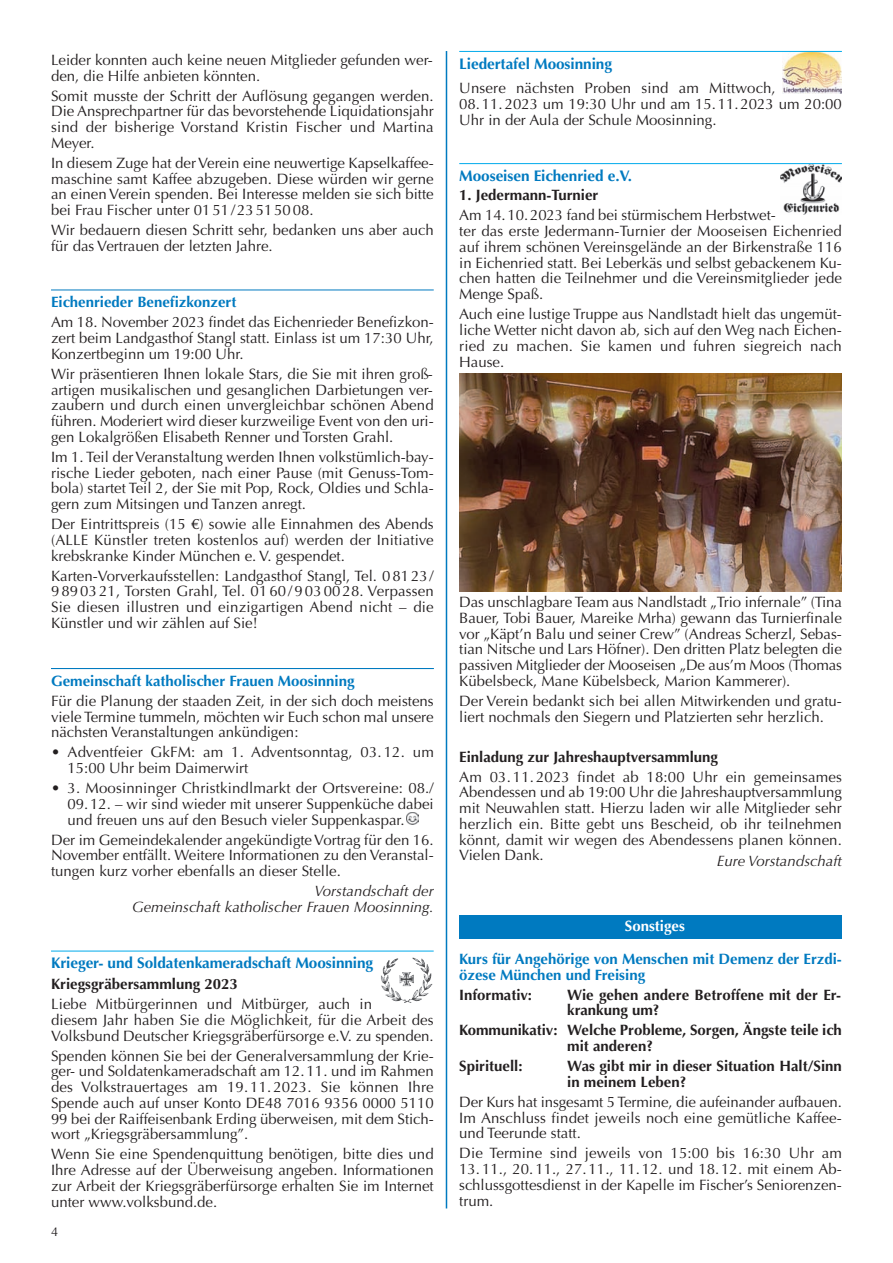
<style>
.page{position:relative;width:893px;height:1263px;background:#fff}
.page>*{position:absolute;margin:0;border:0;box-sizing:border-box;transform-origin:0 0}
.t1{font:700 15.3px "Optima";letter-spacing:-.005em;color:#007ac0}
.t2{font:15px/15.8px "Optima";color:#231f20;text-align:justify}
.t3{font:700 15px/15.8px "Optima";color:#231f20}
.t4{font:700 15px/15.8px "Optima";color:#007ac0}
.t5{font:italic 15px/15.8px "Optima";color:#231f20;text-align:right}
.t6{font:700 15px "Optima";color:#fff}
.t7{font:12.75px "Optima";color:#231f20}
</style>
<div class="page">
<hr style="left:446px;top:51px;width:1px;height:1157px;background:#007ac0">
<hr style="left:51px;top:290px;width:383px;height:1px;background:#007ac0">
<hr style="left:51px;top:668px;width:383px;height:1px;background:#007ac0">
<svg style="left:406px;top:813px;width:12px;height:12px"></svg>
<img style="left:381px;top:958px;width:51px;height:45px">
<hr style="left:51px;top:951px;width:383px;height:1px;background:#00aaeb">
<img style="left:782px;top:52px;width:60px;height:41px">
<hr style="left:459px;top:51px;width:383px;height:1px;background:#00aaeb">
<img style="left:781px;top:165px;width:61px;height:49px">
<hr style="left:459px;top:163px;width:383px;height:1px;background:#00aaeb">
<div style="left:459px;top:915px;width:383px;height:23px;background:#007ac0"></div>
<img style="left:459px;top:374px;width:383px;height:217px">
<p class="t2" style="left:51px;top:53px;width:383px">Leider konnten auch keine neuen Mitglieder gefunden wer&shy;den, die Hilfe anbieten könnten.</p>
<p class="t2" style="left:51px;top:89px;width:384px">Somit musste der Schritt der Auflösung gegangen werden.<br>Die Ansprechpartner für das be vorstehende Liquidationsjahr sind der bisherige Vorstand Kristin Fischer und Martina Meyer.</p>
<p class="t2" style="left:51px;top:156px;width:384px">In diesem Zuge hat der Verein eine neuwertige Kapselkaffee&shy;maschine samt Kaffee abzuge ben. Diese würden wir gerne an einen Verein spenden. Bei Interesse melden sie sich bitte bei Frau Fischer unter 01 51 / 23 51 50 08.</p>
<p class="t2" style="left:51px;top:224px;width:384px">Wir bedauern diesen Schritt sehr, bedanken uns aber auch für das Vertrauen der letzten Jahre.</p>
<p class="t4" style="left:51px;top:296px;width:187px">Eichenrieder Benefizkonzert</p>
<p class="t2" style="left:51px;top:316px;width:384px">Am 18. November 2023 findet das Eichenrieder Benefizkon&shy;zert beim Landgasthof Stangl statt. Einlass ist um 17:30 Uhr, Konzertbeginn um 19:00 Uhr.</p>
<p class="t2" style="left:51px;top:367px;width:384px">Wir präsentieren Ihnen lokale Stars, die Sie mit ihren groß&shy;artigen musikalischen und gesang lichen Darbietungen ver&shy;zaubern und durch einen unvergleichbar schönen Abend führen. Mo deriert wird dieser kurzweilige Event von den uri&shy;gen Lokalgrößen Elisabeth Renner und Torsten Grahl.</p>
<p class="t2" style="left:51px;top:450px;width:384px">Im 1. Teil der Veranstaltung werden Ihnen volkstümlich-bay&shy;rische Lieder geboten, nach einer Pause (mit Genuss-Tom&shy;bola) startet Teil 2, der Sie mit Pop, Rock, Oldies und Schla&shy;gern zum Mitsingen und Tanzen anregt.</p>
<p class="t2" style="left:51px;top:518px;width:384px">Der Eintrittspreis (15 €) sowie alle Einnahmen des Abends (ALLE Künstler treten kostenlos auf) werden der Initiative krebskranke Kinder München e. V. gespendet.</p>
<p class="t2" style="left:51px;top:569px;width:384px">Karten-Vorverkaufsstellen: Landgasthof Stangl, Tel. 08123/ 9890321, Torsten Grahl, Tel. 0160/ 9030028. Verpassen Sie diesen illustren und einzigartigen Abend nicht – die Künstler und wir zählen auf Sie!</p>
<p class="t4" style="left:51px;top:674px;width:305px">Gemeinschaft katholischer Frauen Moosinning</p>
<p class="t2" style="left:51px;top:694px;width:384px">Für die Planung der staaden Zeit, in der sich doch meistens viele Termine tummeln, möchten wir Euch schon mal unsere nächsten Veranstaltungen ankündigen:</p>
<p class="t2" style="left:68px;top:746px;width:368px;text-indent:-16px">• Adventfeier GkFM: am 1. Adventsonntag, 03. 12. um<br>15:00 Uhr beim Daimerwirt</p>
<p class="t2" style="left:68px;top:782px;width:368px;text-indent:-16px">• 3. Moosinninger Christkindlmarkt der Ortsvereine: 08./ 09.12. – wir sind wieder mit unserer Suppenküche dabei und freuen uns auf den Besuch vieler Suppenkaspar.</p>
<p class="t2" style="left:51px;top:833px;width:384px">Der im Gemeindekalender angekündigte Vortrag für den 16.<br>November entfällt. Weitere Infor mationen zu den Veranstal&shy;tungen kurz vorher ebenfalls an dieser Stelle.</p>
<p class="t5" style="left:132px;top:885px;width:303px">Vorstandschaft der<br>Gemeinschaft katholischer Frauen Moosinning.</p>
<p class="t1" style="left:51px;top:957px;width:324px">Krieger- und Soldatenkameradschaft Moosinning</p>
<p class="t3" style="left:51px;top:977px;width:188px">Kriegsgräbersammlung 2023</p>
<p class="t2" style="left:51px;top:998px;width:384px;text-align:left">Liebe Mitbürgerinnen und Mitbürger, auch in<br>diesem Jahr haben Sie die Möglichkeit, für die Arbeit des<br>Volksbund Deutscher Kriegsgräberfürsorge e.V. zu spenden.</p>
<p class="t2" style="left:51px;top:1049px;width:384px">Spenden können Sie bei der Generalversammlung der Krie&shy;ger- und Soldatenkameradschaft am 12. 11. und im Rahmen des Volkstrauertages am 19. 11. 2023. Sie können Ihre Spende auch auf unser Konto DE48 7016 9356 0000 5110<br>99 bei der Raiffeisenbank Erding überwei sen, mit dem Stich&shy;wort „Kriegsgräbersammlung”.</p>
<p class="t2" style="left:51px;top:1148px;width:384px">Wenn Sie eine Spendenquittung benötigen, bitte dies und Ihre Adresse auf der Überweisung angeben. Informationen zur Arbeit der Kriegsgräberfürsorge erhalten Sie im Internet unter www.volks bund.de.</p>
<p class="t7" style="left:51px;top:1227px;width:9px">4</p>
<p class="t1" style="left:459px;top:57px;width:154px">Liedertafel Moosinning</p>
<p class="t2" style="left:459px;top:82px;width:318px">Unsere nächsten Proben sind am Mittwoch,</p>
<p class="t2" style="left:459px;top:97px;width:384px">08. 11. 2023 um 19:30 Uhr und am 15. 11. 2023 um 20:00<br>Uhr in der Aula der Schule Moosinning.</p>
<p class="t1" style="left:459px;top:169px;width:174px">Mooseisen Eichenried e.V.</p>
<p class="t3" style="left:459px;top:189px;width:141px">1. Jedermann-Turnier</p>
<p class="t2" style="left:459px;top:209px;width:384px;text-align:left">Am 14. 10. 2023 fand bei stürmischem Herbstwet -<br>ter das erste Jedermann-Turnier der Mooseisen Eichenried auf ihrem schönen Vereinsgelände an der Birkenstraße 116 in Eichenried statt. Bei Le berkäs und selbst gebackenem Ku&shy;chen hatten die Teilnehmer und die Vereinsmitglieder jede Menge Spaß.</p>
<p class="t2" style="left:459px;top:308px;width:384px">Auch eine lustige Truppe aus Nandlstadt hielt das ungemüt&shy;liche Wetter nicht davon ab, sich auf den Weg nach Eichen&shy;ried zu machen. Sie kamen und fuhren siegreich nach Hause.</p>
<p class="t2" style="left:459px;top:595px;width:384px">Das unschlagbare Team aus Nandlstadt „Trio infernale” (Tina Bauer, Tobi Bauer, Mareike Mrha) gewann das Turnierfinale vor „Käpt’n Balu und seiner Crew” (Andreas Scherzl, Sebas - tian Nitsche und Lars Höfner). Den dritten Platz belegten die passiven Mitglieder der Moosei sen „De aus’m Moos (Thomas Kübelsbeck, Mane Kübelsbeck, Marion Kammerer).</p>
<p class="t2" style="left:459px;top:694px;width:384px">Der Verein bedankt sich bei allen Mitwirkenden und gratu&shy;liert nochmals den Siegern und Platzierten sehr herzlich.</p>
<p class="t3" style="left:459px;top:750px;width:260px">Einladung zur Jahreshauptversammlung</p>
<p class="t2" style="left:459px;top:770px;width:384px">Am 03. 11. 2023 findet ab 18:00 Uhr ein gemeinsames Abendessen und ab 19:00 Uhr die Jah reshauptversammlung mit Neuwahlen statt. Hierzu laden wir alle Mitglieder sehr herzlich ein. Bitte gebt uns Bescheid, ob ihr teilnehmen könnt, damit wir wegen des Abendessens planen können.<br>Vielen Dank.</p>
<p class="t5" style="left:717px;top:855px;width:127px">Eure Vorstandschaft</p>
<p class="t6" style="left:625px;top:920px;width:62px">Sonstiges</p>
<p class="t4" style="left:459px;top:952px;width:384px">Kurs für Angehörige von Menschen mit Demenz der Erzdi&shy;özese München und Freising</p>
<p class="t3" style="left:459px;top:988px;width:74px">Informativ:</p>
<p class="t3" style="left:567px;top:988px;width:275px">Wie gehen andere Betroffene mit der Er&shy;krankung um?</p>
<p class="t3" style="left:567px;top:1024px;width:276px;text-indent:-108px">Kommunikativ: Welche Probleme, Sorgen, Ängste teile ich mit anderen?</p>
<p class="t3" style="left:459px;top:1059px;width:65px">Spirituell:</p>
<p class="t3" style="left:567px;top:1059px;width:276px">Was gibt mir in dieser Situation Halt/Sinn in meinem Leben?</p>
<p class="t2" style="left:459px;top:1095px;width:384px">Der Kurs hat insgesamt 5 Termine, die aufeinander aufbauen.<br>Im Anschluss findet jeweils noch eine gemütliche Kaffee&shy;und Teerunde statt.</p>
<p class="t2" style="left:459px;top:1147px;width:384px">Die Termine sind jeweils von 15:00 bis 16:30 Uhr am 13.11., 20.11., 27.11., 11.12. und 18.12. mit einem Ab&shy;schlussgottesdienst in der Kapelle im Fischer’s Seniorenzen&shy;trum.</p>
</div>
